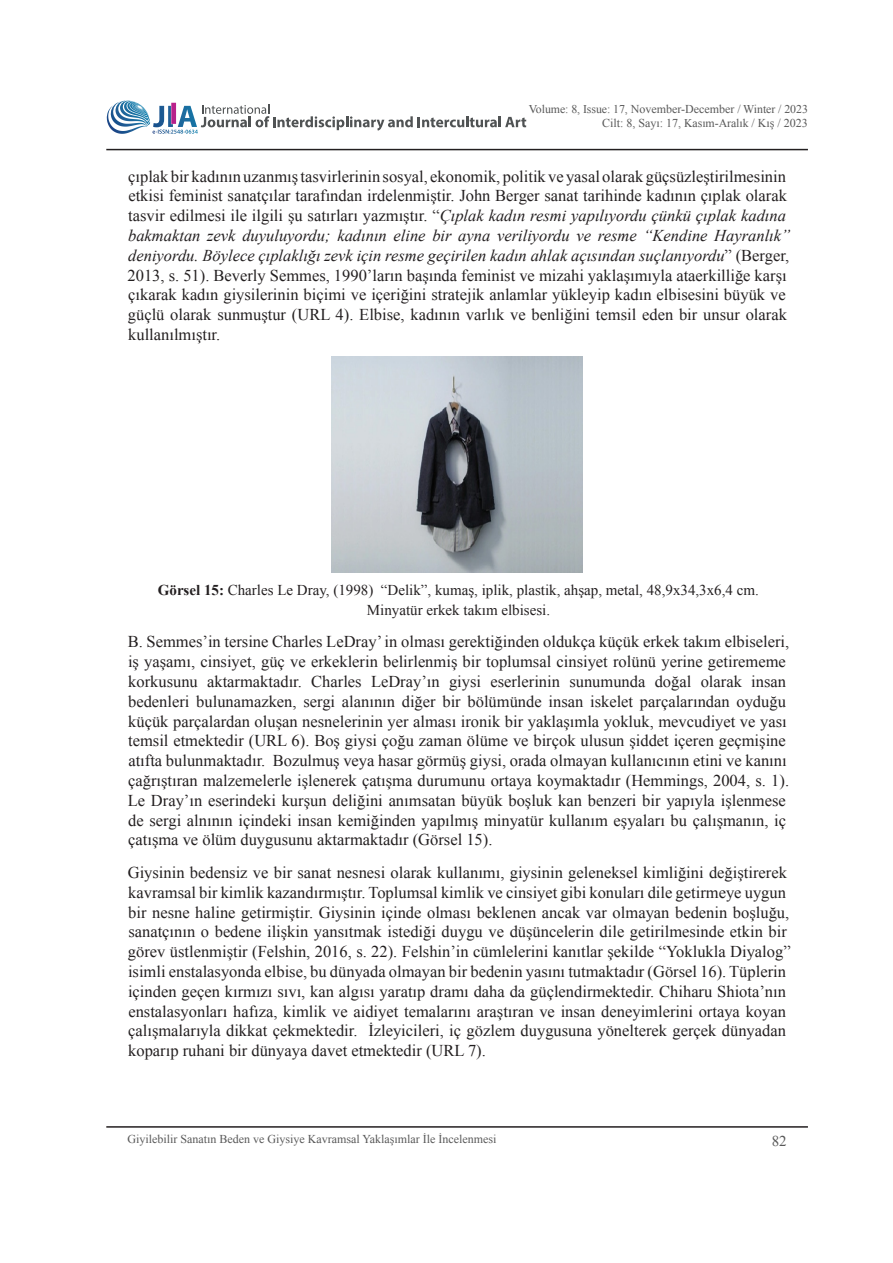
<style>
.page{position:relative;width:893px;height:1263px;background:#fff}
.page>*{position:absolute;margin:0;border:0;box-sizing:border-box;transform-origin:0 0}
.t1{font:16.5px/19.8px "Times New Roman";color:#231f20}
.şekil_yazısı{font:15px/19.8px "Times New Roman";color:#231f20;text-align:center}
.t2{font:15px "Times New Roman";color:#585858}
.t3{font:12px "Times New Roman";color:#585858}
.t4{font:11.85px "Times New Roman";letter-spacing:-.005em;color:#585858}
.s1{font-size:12px}
.s2{font-size:11.85px}
.s3{font-style:italic}
.s4{font-weight:700}
</style>
<div class="page">
<hr style="left:106px;top:1126px;width:702px;height:2px;background:#231f20">
<hr style="left:106px;top:149px;width:702px;height:1px;background:#231f20">
<svg style="left:106px;top:100px;width:420px;height:34px"></svg>
<img style="left:332px;top:356px;width:251px;height:217px">
<p class="t4" style="left:529px;top:101px;width:281px">Volume: 8, Issue: 17, <span class="s1">November-December</span> / Winter / 2023</p>
<p class="t3" style="left:602px;top:115px;width:207px">Cilt: 8, Sayı: 17, <span class="s2">Kasım-Aralık</span> / Kış / 2023</p>
<p class="t1" style="left:128px;top:166px;width:664px">çıplak bir kadının uzanmış tasvirlerinin sosyal, ekonomik, politik ve yasal olarak güçsüzleştirilmesinin etkisi feminist sanatçılar tarafından irdelenmiştir. John Berger sanat tarihinde kadının çıplak olarak tasvir edilmesi ile ilgili şu satırları yazmıştır. “<span class="s3">Çıplak kadın resmi yapılıyordu çünkü çıplak kadına bakmaktan zevk duyuluyordu; kadının eline bir ayna veriliyordu ve resme “Kendine Hayranlık” deniyordu. Böylece çıplaklığı zevk için resme geçirilen kadın ahlak açısından suçlanıyordu</span>” (Berger, 2013, s. 51). Beverly Semmes, 1990’ların başında feminist ve mizahi yaklaşımıyla ataerkilliğe karşı çıkarak kadın giysilerinin biçimi ve içeriğini stratejik anlamlar yükleyip kadın elbisesini büyük ve güçlü olarak sunmuştur (URL 4). Elbise, kadının varlık ve benliğini temsil eden bir unsur olarak kullanılmıştır.</p>
<p class="şekil_yazısı" style="left:158px;top:580px;width:603px"><span class="s4">Görsel 15:</span> Charles Le Dray, (1998) “Delik”, kumaş, iplik, plastik, ahşap, metal, 48,9x34,3x6,4 cm.<br>Minyatür erkek takım elbisesi.</p>
<p class="t1" style="left:128px;top:632px;width:663px">B. Semmes’in tersine Charles LeDray’ in olması gerektiğinden oldukça küçük erkek takım elbiseleri, iş yaşamı, cinsiyet, güç ve erkeklerin belirlenmiş bir toplumsal cinsiyet rolünü yerine getirememe korkusunu aktarmaktadır. Charles LeDray’ın giysi eserlerinin sunumunda doğal olarak insan bedenleri bulunamazken, sergi alanının diğer bir bölümünde insan iskelet parçalarından oyduğu küçük parçalardan oluşan nesnelerinin yer alması ironik bir yaklaşımla yokluk, mevcudiyet ve yası temsil etmektedir (URL 6). Boş giysi çoğu zaman ölüme ve birçok ulusun şiddet içeren geçmişine atıfta bulunmaktadır. Bozulmuş veya hasar görmüş giysi, orada olmayan kullanıcının etini ve kanını çağrıştıran malzemelerle işlenerek çatışma durumunu ortaya koymaktadır (Hemmings, 2004, s. 1).<br>Le Dray’ın eserindeki kurşun deliğini anımsatan büyük boşluk kan benzeri bir yapıyla işlenmese de sergi alnının içindeki insan kemiğinden yapılmış minyatür kullanım eşyaları bu çalışmanın, iç çatışma ve ölüm duygusunu aktarmaktadır (Görsel 15).</p>
<p class="t1" style="left:128px;top:862px;width:664px">Giysinin bedensiz ve bir sanat nesnesi olarak kullanımı, giysinin geleneksel kimliğini değiştirerek kavramsal bir kimlik kazandırmıştır. Toplumsal kimlik ve cinsiyet gibi konuları dile getirmeye uygun bir nesne haline getirmiştir. Giysinin içinde olması beklenen ancak var olmayan bedenin boşluğu, sanatçının o bedene ilişkin yansıtmak istediği duygu ve düşüncelerin dile getirilmesinde etkin bir görev üstlenmiştir (Felshin, 2016, s. 22). Felshin’in cümlelerini kanıtlar şekilde “Yoklukla Diyalog” isimli enstalasyonda elbise, bu dünyada olmayan bir bedenin yasını tutmaktadır (Görsel 16). Tüplerin içinden geçen kırmızı sıvı, kan algısı yaratıp dramı daha da güçlendirmektedir. Chiharu Shiota’nın enstalasyonları hafıza, kimlik ve aidiyet temalarını araştıran ve insan deneyimlerini ortaya koyan çalışmalarıyla dikkat çekmektedir. İzleyicileri, iç gözlem duygusuna yönelterek gerçek dünyadan koparıp ruhani bir dünyaya davet etmektedir (URL 7).</p>
<p class="t3" style="left:128px;top:1131px;width:370px">Giyilebilir Sanatın Beden ve Giysiye Kavramsal Yaklaşımlar İle İncelenmesi</p>
<p class="t2" style="left:772px;top:1130px;width:16px">82</p>
</div>
